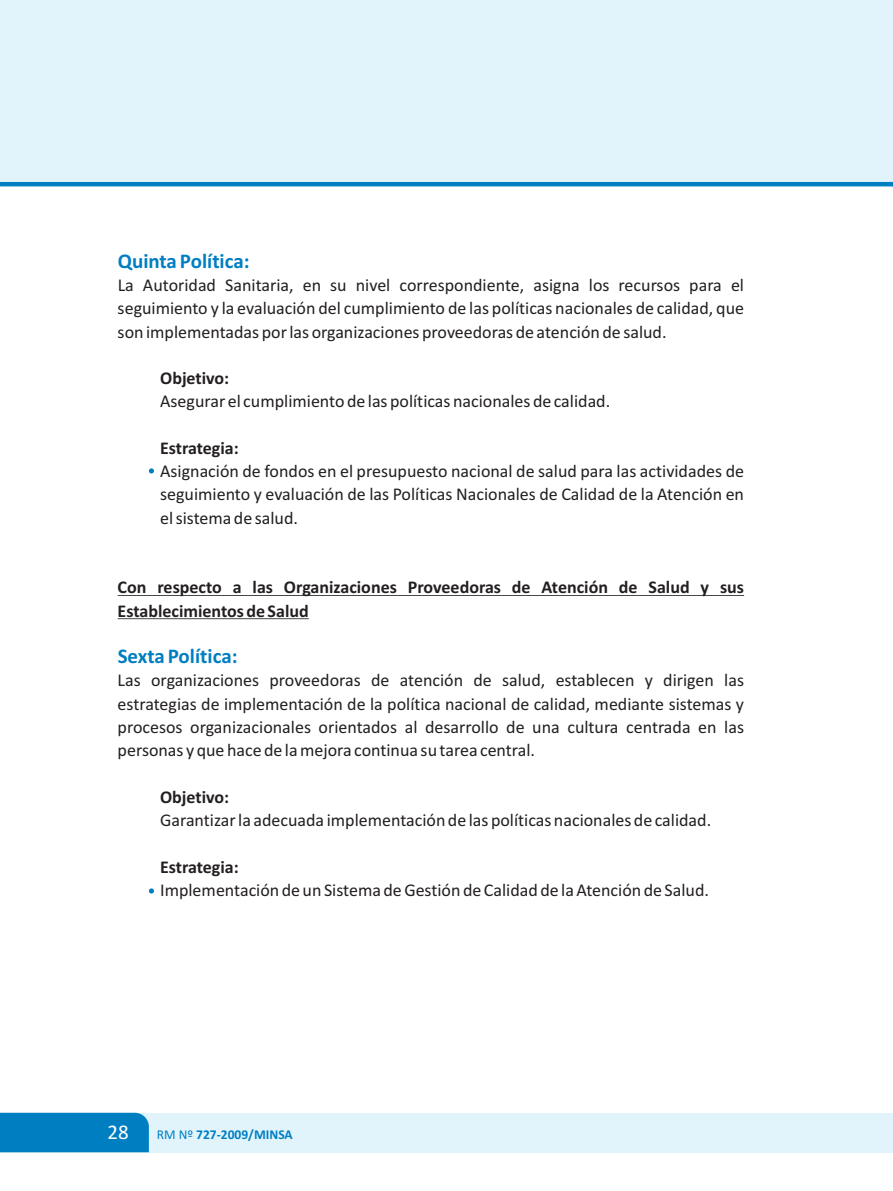
<style>
.page{position:relative;width:893px;height:1191px;background:#fff}
.page>*{position:absolute;margin:0;border:0;box-sizing:border-box;transform-origin:0 0}
.t1{font:700 21px "Calibri";color:#007ec2}
.t2{font:21px "Calibri";color:#fff}
.t3{font:18px/23.2px "Calibri";color:#231f20;text-align:justify}
.t4{font:700 18px/23.2px "Calibri";color:#231f20}
.t5{font:700 13.5px "Calibri";color:#007ec2}
.s1{font-weight:400}
</style>
<div class="page">
<div style="left:0;top:0;width:892px;height:187px;background:#e1f4fc"></div>
<div style="left:0;top:1112px;width:893px;height:40px;background:#e1f4fc"></div>
<div style="left:0;top:1112px;width:149px;height:40px;background:#007ec2"></div>
<hr style="left:118px;top:595px;width:626px;height:1px;background:#231f20">
<hr style="left:118px;top:618px;width:191px;height:1px;background:#231f20">
<svg style="left:149px;top:888px;width:5px;height:5px"></svg>
<svg style="left:149px;top:468px;width:5px;height:5px"></svg>
<svg style="left:892px;top:0;width:1px;height:187px"></svg>
<p class="t1" style="left:118px;top:252px;width:133px">Quinta Política:</p>
<p class="t3" style="left:118px;top:275px;width:628px">La Autoridad Sanitaria, en su nivel correspondiente, asigna los recursos para el seguimiento y la evaluación del cumplimiento de las políticas nacionales de calidad, que son implementadas por las organizaciones proveedoras de atención de salud.</p>
<p class="t4" style="left:160px;top:368px;width:71px">Objetivo:</p>
<p class="t3" style="left:160px;top:391px;width:452px">Asegurar el cumplimiento de las políticas nacionales de calidad.</p>
<p class="t4" style="left:160px;top:438px;width:80px">Estrategia:</p>
<p class="t3" style="left:160px;top:461px;width:585px">Asignación de fondos en el presupuesto nacional de salud para las actividades de seguimiento y evaluación de las Políticas Nacionales de Calidad de la Atención en el sistema de salud.</p>
<p class="t4" style="left:118px;top:577px;width:628px">Con respecto a las Organizaciones Proveedoras de Atención de Salud y sus<br>Establecimientos de Salud</p>
<p class="t1" style="left:118px;top:647px;width:121px">Sexta Política:</p>
<p class="t3" style="left:118px;top:670px;width:628px">Las organizaciones proveedoras de atención de salud, establecen y dirigen las estrategias de implementación de la política nacional de calidad, mediante sistemas y procesos organizacionales orientados al desarrollo de una cultura centrada en las personas y que hace de la mejora continua su tarea central.</p>
<p class="t4" style="left:160px;top:786px;width:71px">Objetivo:</p>
<p class="t3" style="left:160px;top:810px;width:553px">Garantizar la adecuada implementación de las políticas nacionales de calidad.</p>
<p class="t4" style="left:160px;top:856px;width:80px">Estrategia:</p>
<p class="t3" style="left:160px;top:879px;width:550px">Implementación de un Sistema de Gestión de Calidad de la Atención de Salud.</p>
<p class="t2" style="left:108px;top:1123px;width:23px">28</p>
<p class="t5" style="left:157px;top:1128px;width:137px"><span class="s1">RM Nº</span> 727-2009/MINSA</p>
</div>
